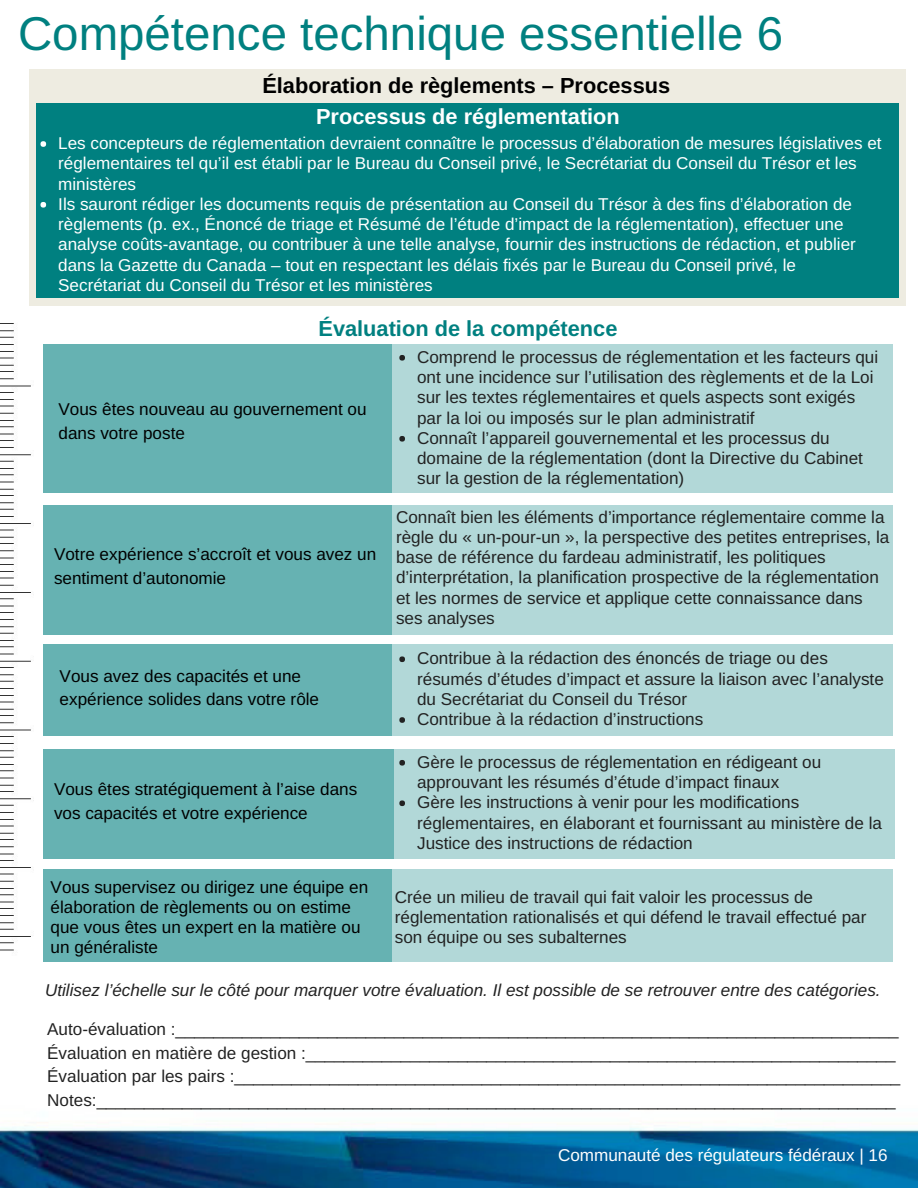
<style>
.page{position:relative;width:918px;height:1188px;background:#fff}
.page>*{position:absolute;margin:0;border:0;box-sizing:border-box;transform-origin:0 0}
.t1{font:47.4px "Arimo";color:#008080}
.t2{font:700 21.75px "Arimo";color:#000}
.t3{font:700 21.75px "Arimo";color:#fff}
.t4{font:700 21.75px "Arimo";color:#008080}
.t5{font:17.1px/20.2px "Arimo";color:#222}
.t6{font:17.1px/20.2px "Arimo";color:#fff}
.t7{font:17.1px/23.7px "Arimo";color:#000}
.t8{font:italic 17.1px "Arimo";color:#222}
</style>
<div class="page">
<img style="left:0;top:69px;width:918px;height:1119px">
<div style="left:43px;top:505px;width:359px;height:130px;background:#66b2b2"></div>
<div style="left:43px;top:344px;width:359px;height:149px;background:#66b2b2"></div>
<div style="left:43px;top:870px;width:359px;height:92px;background:#66b2b2"></div>
<div style="left:43px;top:749px;width:359px;height:109px;background:#66b2b2"></div>
<div style="left:43px;top:645px;width:359px;height:91px;background:#66b2b2"></div>
<div style="left:393px;top:645px;width:500px;height:91px;background:#b2d8d8"></div>
<div style="left:394px;top:749px;width:500px;height:109px;background:#b2d8d8"></div>
<div style="left:393px;top:344px;width:500px;height:149px;background:#b2d8d8"></div>
<div style="left:393px;top:505px;width:500px;height:130px;background:#b2d8d8"></div>
<div style="left:393px;top:870px;width:500px;height:92px;background:#b2d8d8"></div>
<svg style="left:399px;top:355px;width:6px;height:6px"></svg>
<svg style="left:399px;top:436px;width:6px;height:6px"></svg>
<svg style="left:399px;top:656px;width:6px;height:6px"></svg>
<svg style="left:399px;top:717px;width:6px;height:6px"></svg>
<svg style="left:399px;top:760px;width:6px;height:6px"></svg>
<svg style="left:399px;top:800px;width:6px;height:6px"></svg>
<img style="left:0;top:320px;width:33px;height:636px">
<div style="left:29px;top:70px;width:877px;height:236px;background:#eeece1"></div>
<div style="left:36px;top:104px;width:863px;height:194px;background:#008080"></div>
<svg style="left:40px;top:141px;width:6px;height:6px"></svg>
<svg style="left:40px;top:202px;width:6px;height:6px"></svg>
<h1 class="t1" style="left:18px;top:7px;width:767px">Compétence technique essentielle 6</h1>
<p class="t2" style="left:262px;top:74px;width:409px">Élaboration de règlements – Processus</p>
<p class="t3" style="left:316px;top:104px;width:305px">Processus de réglementation</p>
<p class="t6" style="left:58px;top:133px;width:825px">Les concepteurs de réglementation devraient connaître le processus d’élaboration de mesures législatives et réglementaires tel qu’il est établi par le Bureau du Conseil privé, le Secrétariat du Conseil du Trésor et les ministères<br>Ils sauront rédiger les documents requis de présentation au Conseil du Trésor à des fins d’élaboration de règlements (p. ex., Énoncé de triage et Résumé de l’étude d’impact de la réglementation), effectuer une analyse coûts-avantage, ou contribuer à une telle analyse, fournir des instructions de rédaction, et publier dans la Gazette du Canada – tout en respectant les délais fixés par le Bureau du Conseil privé, le Secrétariat du Conseil du Trésor et les ministères</p>
<p class="t4" style="left:319px;top:317px;width:300px">Évaluation de la compétence</p>
<p class="t7" style="left:58px;top:397px;width:310px">Vous êtes nouveau au gouvernement ou dans votre poste</p>
<p class="t7" style="left:54px;top:542px;width:324px">Votre expérience s’accroît et vous avez un sentiment d’autonomie</p>
<p class="t7" style="left:60px;top:664px;width:261px">Vous avez des capacités et une expérience solides dans votre rôle</p>
<p class="t7" style="left:54px;top:778px;width:305px">Vous êtes stratégiquement à l’aise dans vos capacités et votre expérience</p>
<p class="t7" style="left:51px;top:877px;width:319px;line-height:20.2px">Vous supervisez ou dirigez une équipe en élaboration de règlements ou on estime que vous êtes un expert en la matière ou un généraliste</p>
<p class="t5" style="left:417px;top:347px;width:463px">Comprend le processus de réglementation et les facteurs qui ont une incidence sur l’utilisation des règlements et de la Loi sur les textes réglementaires et quels aspects sont exigés par la loi ou imposés sur le plan administratif<br>Connaît l’appareil gouvernemental et les processus du domaine de la réglementation (dont la Directive du Cabinet sur la gestion de la réglementation)</p>
<p class="t5" style="left:396px;top:507px;width:495px">Connaît bien les éléments d’importance réglementaire comme la règle du « un-pour-un », la perspective des petites entreprises, la base de référence du fardeau administratif, les politiques d’interprétation, la planification prospective de la réglementation et les normes de service et applique cette connaissance dans ses analyses</p>
<p class="t5" style="left:417px;top:648px;width:468px">Contribue à la rédaction des énoncés de triage ou des résumés d’études d’impact et assure la liaison avec l’analyste du Secrétariat du Conseil du Trésor<br>Contribue à la rédaction d’instructions</p>
<p class="t5" style="left:417px;top:752px;width:466px">Gère le processus de réglementation en rédigeant ou approuvant les résumés d’étude d’impact finaux<br>Gère les instructions à venir pour les modifications réglementaires, en élaborant et fournissant au ministère de la Justice des instructions de rédaction</p>
<p class="t5" style="left:395px;top:887px;width:473px">Crée un milieu de travail qui fait valoir les processus de réglementation rationalisés et qui défend le travail effectué par son équipe ou ses subalternes</p>
<p class="t8" style="left:45px;top:980px;width:837px">Utilisez l’échelle sur le côté pour marquer votre évaluation. Il est possible de se retrouver entre des catégories.</p>
<p class="t5" style="left:47px;top:1017px;width:855px;line-height:23.7px">Auto-évaluation :____________________________________________________________________________ Évaluation en matière de gestion :______________________________________________________________ Évaluation par les pairs :______________________________________________________________________ Notes:____________________________________________________________________________________</p>
<p class="t6" style="left:558px;top:1145px;width:331px">Communauté des régulateurs fédéraux | 16</p>
</div>
